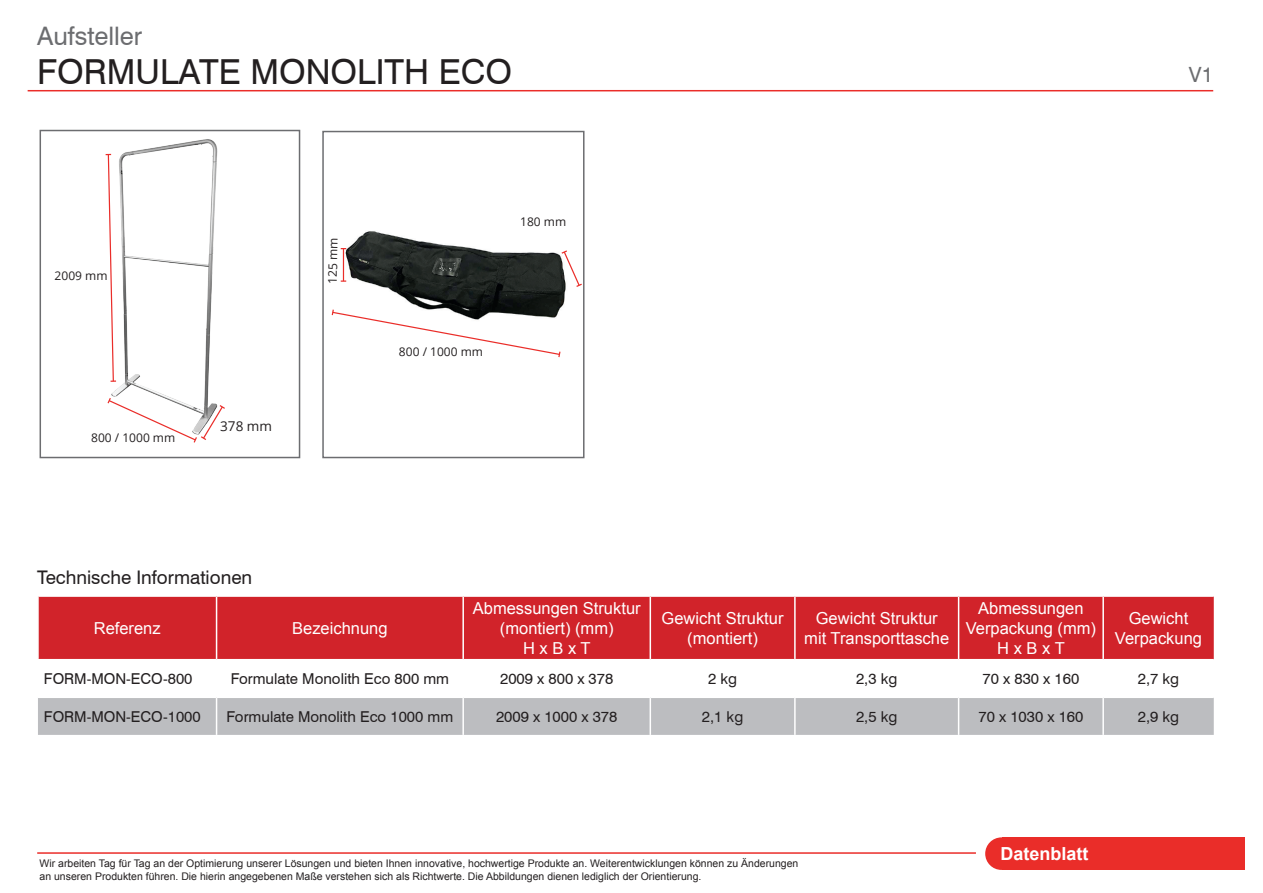
<style>
.page{position:relative;width:1263px;height:893px;background:#fff}
.page>*{position:absolute;margin:0;border:0;box-sizing:border-box;transform-origin:0 0}
.t1{font:34.5px "Swiss 721 BT";color:#231f20}
.t2{font:25.5px "Swiss 721 BT";color:#6c6d70}
.t3{font:21px "Swiss 721 BT";color:#6c6d70}
.t4{font:18.75px "Swiss 721 BT";color:#231f20}
.t5{font:700 18px "Arial";color:#fff}
.t6{font:16.5px/19.8px "Arial";color:#fff;text-align:center}
.t7{font:15px "Swiss 721 BT";color:#231f20}
.t8{font:13.5px "Open Sans";color:#231f20}
.t9{font:12px "Open Sans";color:#231f20}
.t10{font:10.5px/12.6px "Arial";color:#231f20}
</style>
<div class="page">
<div style="left:985px;top:837px;width:33px;height:33px;background:#ea2d29;border-radius:50%"></div>
<div style="left:1002px;top:837px;width:243px;height:33px;background:#ea2d29"></div>
<div style="left:39px;top:597px;width:1175px;height:62px;background:#d1232a"></div>
<div style="left:38px;top:698px;width:1176px;height:37px;background:#bcbdc0"></div>
<hr style="left:216px;top:597px;width:1px;height:62px;background:#fff">
<hr style="left:462px;top:597px;width:2px;height:62px;background:#fff">
<hr style="left:649px;top:597px;width:2px;height:62px;background:#fff">
<hr style="left:794px;top:597px;width:2px;height:62px;background:#fff">
<hr style="left:958px;top:597px;width:1px;height:62px;background:#fff">
<hr style="left:1102px;top:597px;width:2px;height:62px;background:#fff">
<hr style="left:216px;top:698px;width:1px;height:37px;background:#fff">
<hr style="left:462px;top:698px;width:2px;height:37px;background:#fff">
<hr style="left:649px;top:698px;width:2px;height:37px;background:#fff">
<hr style="left:794px;top:698px;width:2px;height:37px;background:#fff">
<hr style="left:958px;top:698px;width:1px;height:37px;background:#fff">
<hr style="left:1102px;top:698px;width:2px;height:37px;background:#fff">
<hr style="left:37px;top:852px;width:939px;height:2px;background:#ea2d29">
<hr style="left:28px;top:90px;width:1185px;height:1px;background:#ea2d29">
<img style="left:105px;top:139px;width:113px;height:258px">
<div style="left:40px;top:130px;width:260px;height:328px;border:2px solid #6c6d70"></div>
<svg style="left:106px;top:153px;width:10px;height:229px"></svg>
<svg style="left:107px;top:397px;width:118px;height:46px"></svg>
<img style="left:341px;top:231px;width:225px;height:77px">
<div style="left:322px;top:131px;width:262px;height:327px;border:2px solid #6c6d70"></div>
<svg style="left:331px;top:308px;width:230px;height:50px"></svg>
<svg style="left:560px;top:249px;width:23px;height:39px"></svg>
<hr style="left:343px;top:249px;width:1px;height:32px;background:#ea2d29">
<h2 class="t2" style="left:37px;top:21px;width:107px">Aufsteller</h2>
<h1 class="t1" style="left:37px;top:50px;width:476px">FORMULATE MONOLITH ECO</h1>
<h3 class="t3" style="left:1189px;top:62px;width:26px">V1</h3>
<p class="t9" style="left:55px;top:267px;width:54px">2009 mm</p>
<p class="t9" style="left:91px;top:430px;width:86px">800 / 1000 mm</p>
<p class="t8" style="left:220px;top:417px;width:53px">378 mm</p>
<p class="t9" style="left:324px;top:284px;width:48px;rotate:-89deg">125 mm</p>
<p class="t9" style="left:520px;top:213px;width:48px">180 mm</p>
<p class="t9" style="left:399px;top:343px;width:86px">800 / 1000 mm</p>
<h3 class="t4" style="left:37px;top:566px;width:217px">Technische Informationen</h3>
<h3 class="t6" style="left:94px;top:618px;width:68px">Referenz</h3>
<h3 class="t6" style="left:292px;top:618px;width:97px">Bezeichnung</h3>
<h3 class="t6" style="left:473px;top:599px;width:169px">Abmessungen Struktur (montiert) (mm)<br>H x B x T</h3>
<h3 class="t6" style="left:662px;top:608px;width:123px">Gewicht Struktur (montiert)</h3>
<h3 class="t6" style="left:804px;top:608px;width:146px">Gewicht Struktur mit Transporttasche</h3>
<h3 class="t6" style="left:966px;top:599px;width:132px">Abmessungen<br>Verpackung (mm)<br>H x B x T</h3>
<h3 class="t6" style="left:1115px;top:608px;width:89px">Gewicht<br>Verpackung</h3>
<h3 class="t7" style="left:44px;top:670px;width:150px">FORM-MON-ECO-800</h3>
<h3 class="t7" style="left:231px;top:670px;width:220px">Formulate Monolith Eco 800 mm</h3>
<h3 class="t7" style="left:500px;top:670px;width:115px">2009 x 800 x 378</h3>
<h3 class="t7" style="left:708px;top:670px;width:31px">2 kg</h3>
<h3 class="t7" style="left:856px;top:670px;width:43px">2,3 kg</h3>
<h3 class="t7" style="left:982px;top:670px;width:98px">70 x 830 x 160</h3>
<h3 class="t7" style="left:1138px;top:670px;width:43px">2,7 kg</h3>
<h3 class="t7" style="left:44px;top:707px;width:158px">FORM-MON-ECO-1000</h3>
<h3 class="t7" style="left:227px;top:707px;width:228px">Formulate Monolith Eco 1000 mm</h3>
<h3 class="t7" style="left:496px;top:707px;width:123px">2009 x 1000 x 378</h3>
<h3 class="t7" style="left:702px;top:707px;width:43px">2,1 kg</h3>
<h3 class="t7" style="left:856px;top:707px;width:43px">2,5 kg</h3>
<h3 class="t7" style="left:978px;top:707px;width:106px">70 x 1030 x 160</h3>
<h3 class="t7" style="left:1138px;top:707px;width:43px">2,9 kg</h3>
<p class="t10" style="left:40px;top:857px;width:760px">Wir arbeiten Tag für Tag an der Optimierung unserer Lösungen und bieten Ihnen innovative, hochwertige Produkte an. Weiterentwicklungen können zu Änderungen an unseren Produkten führen. Die hierin angegebenen Maße verstehen sich als Richtwerte. Die Abbildungen dienen lediglich der Orientierung.</p>
<h3 class="t5" style="left:1000px;top:841px;width:90px">Datenblatt</h3>
</div>
